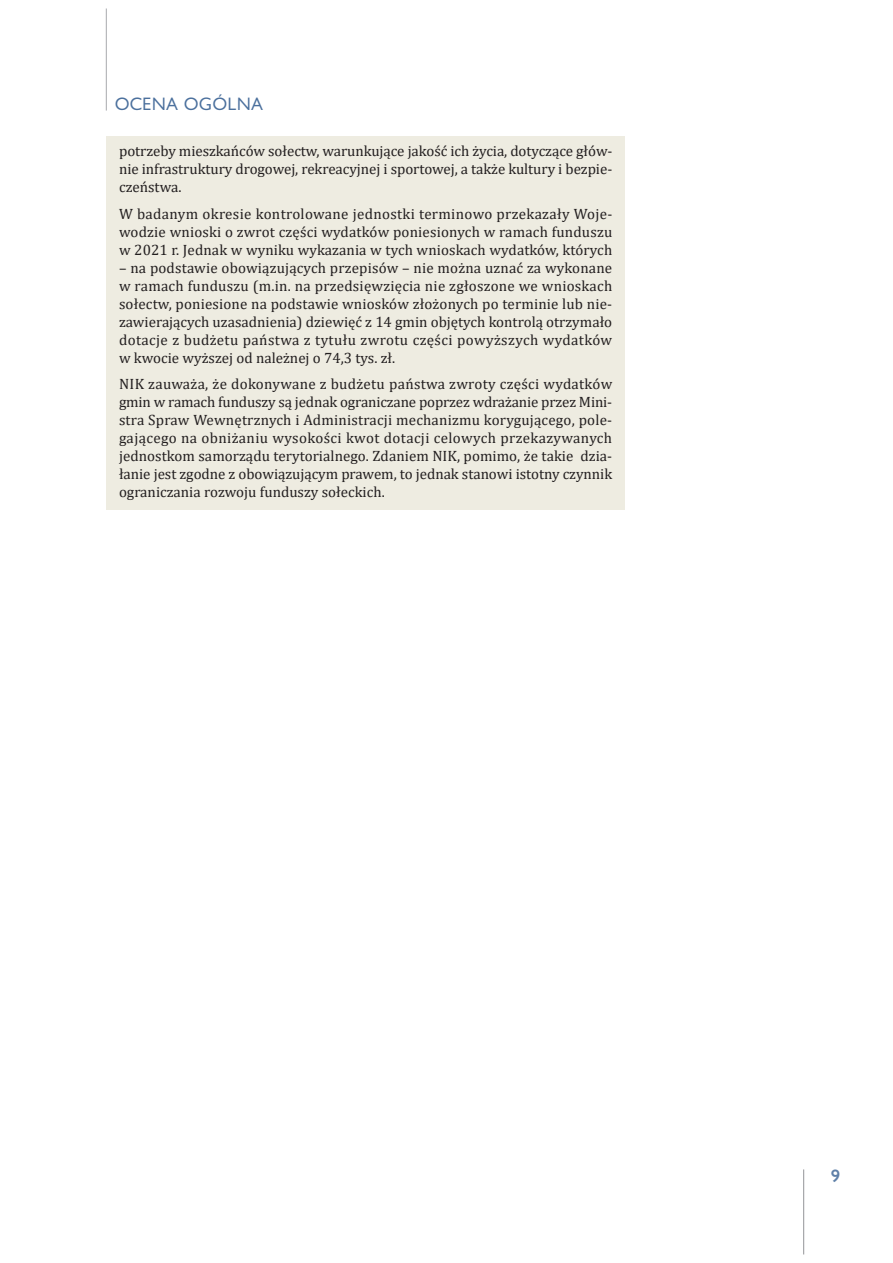
<style>
.page{position:relative;width:893px;height:1263px;background:#fff}
.page>*{position:absolute;margin:0;border:0;box-sizing:border-box;transform-origin:0 0}
.t1{font:16.5px "Gilead TTEFN";letter-spacing:.05em;color:#4b709d}
.t2{font:700 16.5px "Gilead TTEFN";color:#5f80a8}
.t3{font:15px/18px "Cambria";color:#231f20;text-align:justify}
</style>
<div class="page">
<hr style="left:106px;top:9px;width:1px;height:102px;background:#a8a9ad">
<hr style="left:803px;top:1169px;width:1px;height:85px;background:#939598">
<div style="left:106px;top:136px;width:519px;height:68px;background:#eeece1"></div>
<div style="left:106px;top:199px;width:519px;height:176px;background:#eeece1"></div>
<div style="left:106px;top:369px;width:519px;height:140px;background:#eeece1"></div>
<p class="t1" style="left:115px;top:93px;width:150px">OCENA OGÓLNA</p>
<p class="t3" style="left:119px;top:142px;width:495px">potrzeby mieszkańców sołectw, warunkujące jakość ich życia, dotyczące głów&shy;nie infrastruktury drogowej, rekreacyjnej i sportowej, a także kultury i bezpie&shy;czeństwa.</p>
<p class="t3" style="left:119px;top:205px;width:495px">W badanym okresie kontrolowane jednostki terminowo przekazały Woje&shy;wodzie wnioski o zwrot części wydatków poniesionych w ramach funduszu w 2021 r. Jednak w wyniku wykazania w tych wnioskach wydatków, których</p>
<p class="t3" style="left:119px;top:259px;width:495px">– na podstawie obowiązujących przepisów – nie można uznać za wykonane w ramach funduszu (m.in. na przedsięwzięcia nie zgłoszone we wnioskach sołectw, poniesione na podstawie wniosków złożonych po terminie lub nie&shy;zawierających uzasadnienia) dziewięć z 14 gmin objętych kontrolą otrzymało dotacje z budżetu państwa z tytułu zwrotu części powyższych wydatków w kwocie wyższej od należnej o 74,3 tys. zł.</p>
<p class="t3" style="left:119px;top:375px;width:495px">NIK zauważa, że dokonywane z budżetu państwa zwroty części wydatków gmin w ramach funduszy są jednak ograniczane poprzez wdrażanie przez Mini&shy;stra Spraw Wewnętrznych i Administracji mechanizmu korygującego, pole&shy;gającego na obniżaniu wysokości kwot dotacji celowych przekazywanych jednostkom samorządu terytorialnego. Zdaniem NIK, pomimo, że takie dzia&shy;łanie jest zgodne z obowiązującym prawem, to jednak stanowi istotny czynnik ograniczania rozwoju funduszy sołeckich.</p>
<p class="t2" style="left:831px;top:1165px;width:11px">9</p>
</div>
